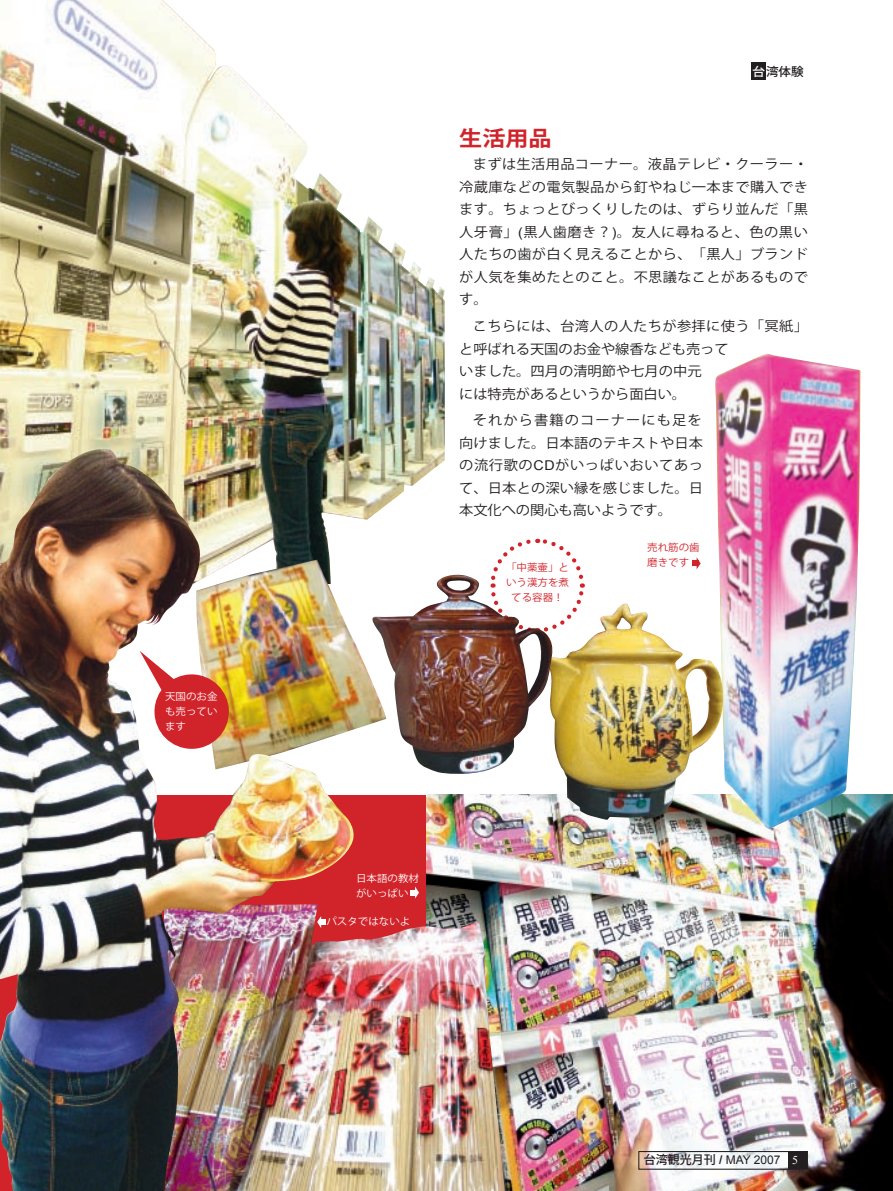
<style>
.page{position:relative;width:893px;height:1191px;background:#fff}
.page>*{position:absolute;margin:0;border:0;box-sizing:border-box;transform-origin:0 0}
.t1{font:700 21px "Koz Go Pro";color:#d1232a;scale:1.1 1}
.t2{font:13.5px/22.5px "Koz Go Pro";letter-spacing:.005em;color:#231f20;text-align:justify;scale:1.05 1}
.t3{font:12px "Arial";color:#231f20}
.t4{font:500 12px "Koz Go Pro";color:#231f20;scale:1.05 1}
.t5{font:10.05px/15px "Koz Go Pro";color:#fff;text-align:justify;scale:1.05 1}
.t6{font:10.05px/15px "Koz Go Pro";color:#d1232a;text-align:center;scale:1.05 1}
.s1{color:#fff}
.s2{font-family:"Arial"}
.s3{font-family:"Koz Go Pro";font-weight:500}
.s4{font-weight:700}
</style>
<div class="page">
<div style="left:0;top:795px;width:893px;height:396px;background:#d1232a"></div>
<img style="left:427px;top:794px;width:466px;height:397px">
<div style="left:638px;top:1151px;width:170px;height:18px;border:1px solid #231f20"></div>
<div style="left:788px;top:1151px;width:19px;height:18px;background:#231f20"></div>
<div style="left:751px;top:63px;width:15px;height:17px;background:#231f20"></div>
<svg style="left:497px;top:538px;width:88px;height:65px"></svg>
<img style="left:357px;top:901px;width:149px;height:290px">
<img style="left:0;top:0;width:445px;height:520px">
<img style="left:715px;top:354px;width:146px;height:475px">
<img style="left:534px;top:603px;width:192px;height:217px">
<img style="left:357px;top:648px;width:12px;height:81px">
<img style="left:0;top:448px;width:357px;height:743px">
<img style="left:369px;top:565px;width:188px;height:217px">
<div style="left:154px;top:674px;width:75px;height:75px;background:#d1232a;border-radius:50%"></div>
<svg style="left:140px;top:651px;width:36px;height:41px"></svg>
<div style="left:319px;top:919px;width:7px;height:6px;background:#fff"></div>
<svg style="left:317px;top:916px;width:4px;height:12px"></svg>
<div style="left:410px;top:889px;width:7px;height:6px;background:#fff"></div>
<svg style="left:415px;top:886px;width:4px;height:12px"></svg>
<svg style="left:692px;top:557px;width:9px;height:12px"></svg>
<p class="t5" style="left:165px;top:689px;width:52px">天国のお金も売っています</p>
<p class="t4" style="left:752px;top:64px;width:50px"><span class="s1">台</span>湾体験</p>
<p class="t1" style="left:459px;top:125px;width:85px">生活用品</p>
<p class="t2" style="left:459px;top:153px;width:334px;text-indent:14px">まずは生活用品コーナー。液晶テレビ・クーラー・冷蔵庫などの電気製品から釘やねじ一本まで購入できます。ちょっとびっくりしたのは、ずらり並んだ「黒人牙膏」<span class="s2">(</span>黒人歯磨き？<span class="s2">)</span>。友人に尋ねると、色の黒い人たちの歯が白く見えることから、「黒人」ブランドが人気を集めたとのこと。不思議なことがあるものです。</p>
<p class="t2" style="left:459px;top:315px;width:334px;text-align:left;text-indent:14px">こちらには、台湾人の人たちが参拝に使う「冥紙」と呼ばれる天国のお金や線香なども売って<br>いました。四月の清明節や七月の中元<br>には特売があるというから面白い。</p>
<p class="t2" style="left:459px;top:409px;width:234px;text-indent:14px">それから書籍のコーナーにも足を向けました。日本語のテキストや日本の流行歌の<span class="s2">CD</span>がいっぱいおいてあって、日本との深い縁を感じました。日本文化への関心も高いようです。</p>
<p class="t6" style="left:506px;top:559px;width:61px">「中薬壷」という漢方を煮てる容器！</p>
<p class="t6" style="left:647px;top:540px;width:51px;text-align:left">売れ筋の歯磨きです</p>
<p class="t5" style="left:356px;top:871px;width:62px">日本語の教材がいっぱい</p>
<p class="t5" style="left:326px;top:914px;width:81px">パスタではないよ</p>
<p class="t3" style="left:644px;top:1153px;width:138px"><span class="s3">台湾観光月刊</span> <span class="s4">/</span> MAY 2007</p>
</div>
